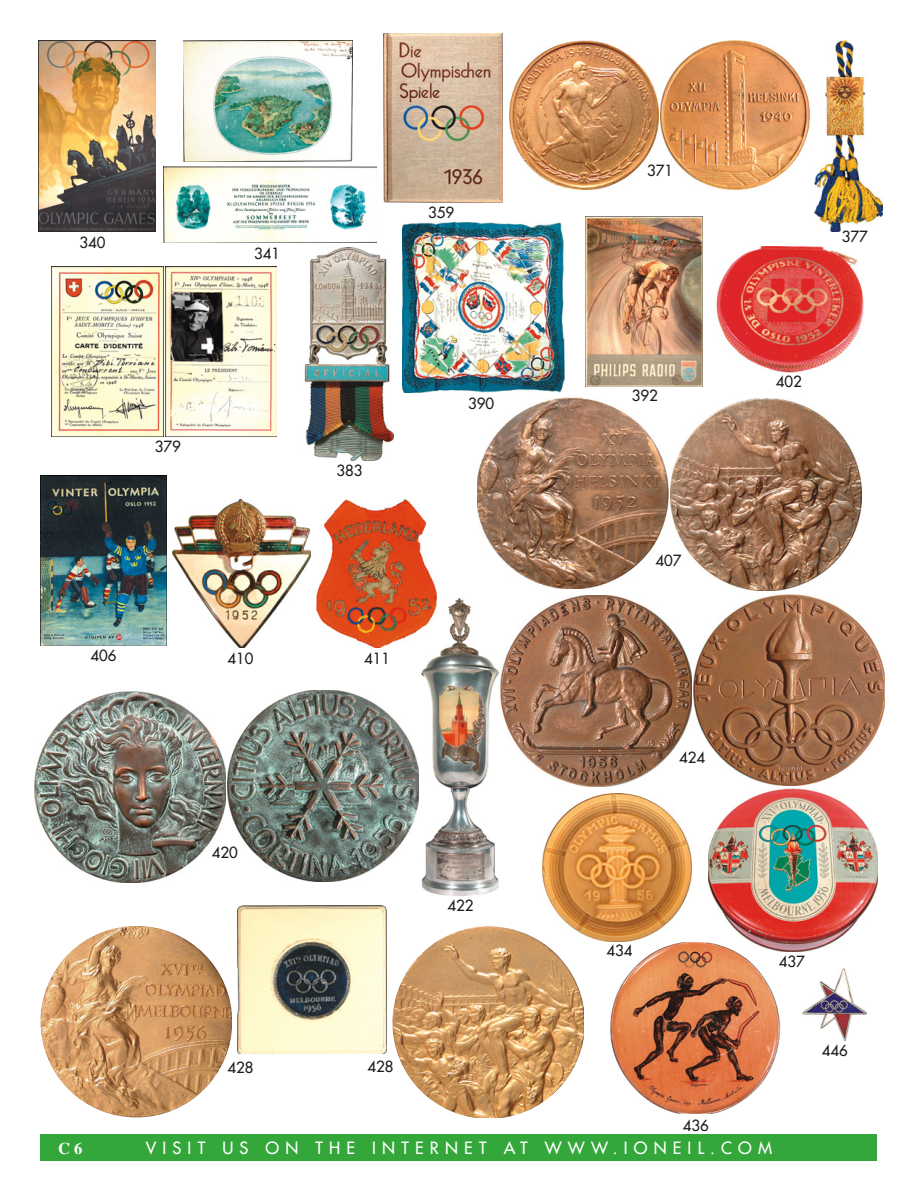
<style>
.page{position:relative;width:918px;height:1188px;background:#fff}
.page>*{position:absolute;margin:0;border:0;box-sizing:border-box;transform-origin:0 0}
.t1{font:16.5px "Futura";letter-spacing:.375em;color:#fff}
.t2{font:700 16.5px "Times";color:#fff}
.t3{font:15px "Futura";color:#1c1c1a}
</style>
<div class="page">
<img style="left:543px;top:794px;width:148px;height:148px">
<img style="left:421px;top:598px;width:79px;height:297px">
<div style="left:40px;top:1134px;width:838px;height:27px;background:#33a73a"></div>
<img style="left:38px;top:40px;width:118px;height:192px">
<img style="left:183px;top:40px;width:170px;height:121px">
<img style="left:164px;top:166px;width:213px;height:76px">
<img style="left:383px;top:33px;width:120px;height:170px">
<img style="left:510px;top:40px;width:148px;height:149px">
<img style="left:661px;top:40px;width:148px;height:149px">
<img style="left:814px;top:41px;width:69px;height:191px">
<img style="left:52px;top:267px;width:111px;height:170px">
<img style="left:166px;top:267px;width:111px;height:170px">
<img style="left:304px;top:248px;width:89px;height:212px">
<img style="left:402px;top:222px;width:163px;height:170px">
<img style="left:586px;top:216px;width:116px;height:170px">
<img style="left:716px;top:246px;width:147px;height:126px">
<img style="left:40px;top:476px;width:126px;height:169px">
<img style="left:477px;top:398px;width:191px;height:191px">
<img style="left:670px;top:399px;width:191px;height:191px">
<img style="left:173px;top:499px;width:138px;height:149px">
<img style="left:316px;top:499px;width:120px;height:149px">
<img style="left:34px;top:691px;width:192px;height:191px">
<img style="left:228px;top:690px;width:191px;height:191px">
<img style="left:501px;top:595px;width:191px;height:191px">
<img style="left:694px;top:594px;width:191px;height:192px">
<img style="left:238px;top:906px;width:148px;height:148px">
<img style="left:708px;top:788px;width:170px;height:163px">
<img style="left:802px;top:969px;width:65px;height:72px">
<img style="left:393px;top:927px;width:191px;height:191px;border-radius:50%">
<img style="left:611px;top:943px;width:170px;height:171px">
<img style="left:41px;top:926px;width:191px;height:191px;border-radius:50%">
<p class="t3" style="left:79px;top:234px;width:28px">340</p>
<p class="t3" style="left:254px;top:246px;width:28px">341</p>
<p class="t3" style="left:428px;top:205px;width:28px">359</p>
<p class="t3" style="left:647px;top:163px;width:28px">371</p>
<p class="t3" style="left:842px;top:228px;width:28px">377</p>
<p class="t3" style="left:155px;top:438px;width:28px">379</p>
<p class="t3" style="left:336px;top:462px;width:28px">383</p>
<p class="t3" style="left:91px;top:648px;width:28px">406</p>
<p class="t3" style="left:228px;top:651px;width:28px">410</p>
<p class="t3" style="left:364px;top:651px;width:28px">411</p>
<p class="t3" style="left:468px;top:396px;width:28px">390</p>
<p class="t3" style="left:632px;top:388px;width:28px">392</p>
<p class="t3" style="left:655px;top:553px;width:28px">407</p>
<p class="t3" style="left:776px;top:374px;width:28px">402</p>
<p class="t3" style="left:679px;top:750px;width:28px">424</p>
<p class="t3" style="left:212px;top:845px;width:28px">420</p>
<p class="t3" style="left:448px;top:897px;width:28px">422</p>
<p class="t3" style="left:607px;top:943px;width:28px">434</p>
<p class="t3" style="left:779px;top:954px;width:28px">437</p>
<p class="t3" style="left:228px;top:1059px;width:28px">428</p>
<p class="t3" style="left:367px;top:1059px;width:28px">428</p>
<p class="t3" style="left:683px;top:1118px;width:28px">436</p>
<p class="t2" style="left:58px;top:1143px;width:26px">C 6</p>
<p class="t1" style="left:146px;top:1140px;width:628px">VISIT US ON THE INTERNET AT WWW.IONEIL.COM</p>
<p class="t3" style="left:822px;top:1043px;width:28px">446</p>
</div>
